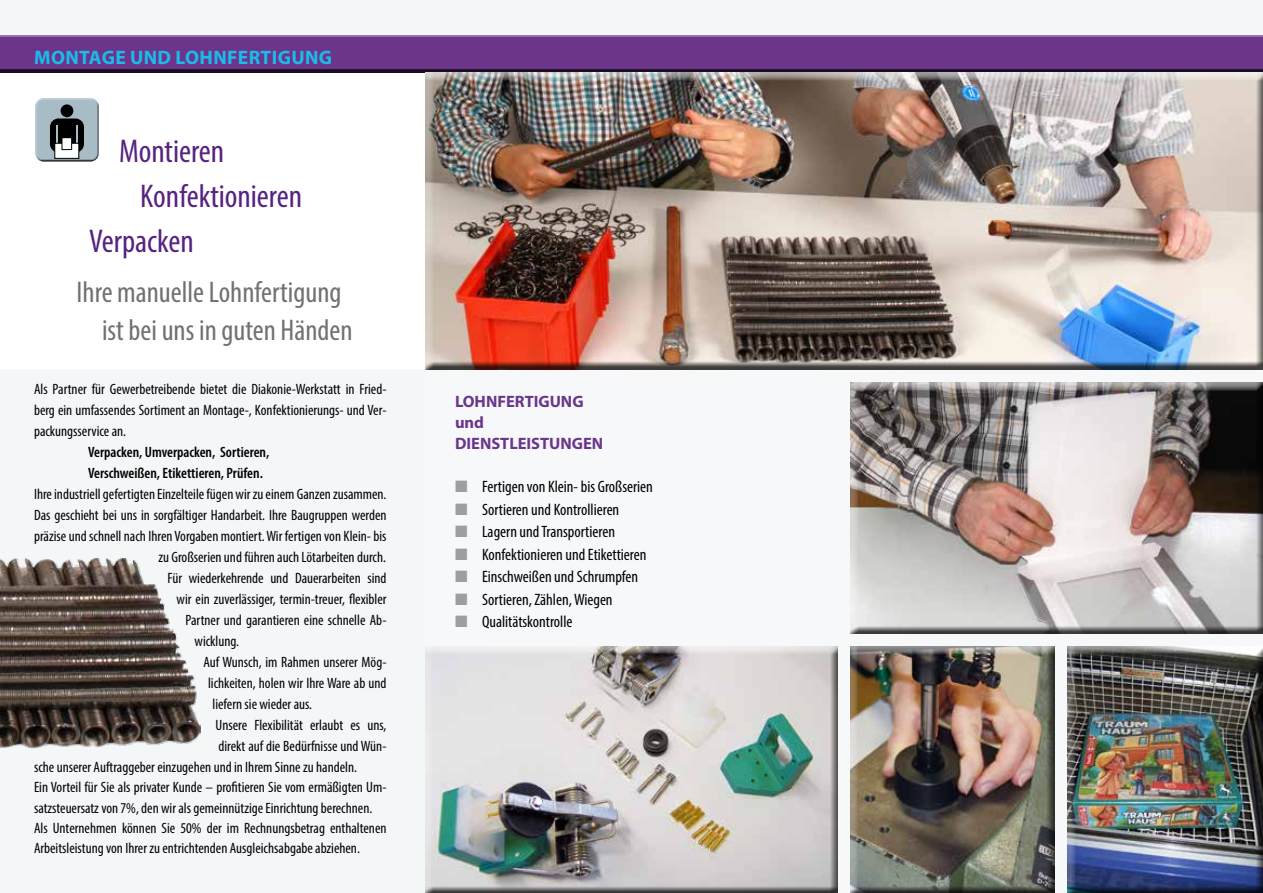
<style>
.page{position:relative;width:1263px;height:893px;background:#fff}
.page>*{position:absolute;margin:0;border:0;box-sizing:border-box;transform-origin:0 0}
.t1{font:condensed 33px "Myriad Pro";color:#572381}
.t2{font:condensed 30px/37.5px "Myriad Pro";color:#707172}
.t3{font:700 19.5px "Myriad Pro";letter-spacing:.02em;color:#1bbbea}
.t4{font:condensed 16.5px "Myriad Pro";color:#000}
.t5{font:700 16.5px/21px "Myriad Pro";color:#6b368a}
.t6{font:condensed 15px/21px "Myriad Pro";color:#000;text-align:justify}
.t7{font:600 condensed 15px/21px "Myriad Pro";color:#000}
.s1{color:#9c9e9f}
</style>
<div class="page">
<div style="left:0;top:34px;width:1263px;height:40px;background:#000;opacity:.75"></div>
<div style="left:0;top:370px;width:1263px;height:523px;background:#f4f7f8"></div>
<div style="left:0;top:0;width:1263px;height:34px;background:#f4f7f8"></div>
<div style="left:425px;top:72px;width:838px;height:298px;background:#000;opacity:.75"></div>
<div style="left:849px;top:646px;width:206px;height:247px;background:#000;opacity:.75"></div>
<div style="left:850px;top:381px;width:413px;height:254px;background:#000;opacity:.75"></div>
<div style="left:1067px;top:646px;width:196px;height:247px;background:#000;opacity:.75"></div>
<div style="left:424px;top:646px;width:414px;height:247px;background:#000;opacity:.75"></div>
<div style="left:35px;top:97px;width:66px;height:61px;background:#fff;opacity:.75"></div>
<div style="left:35px;top:100px;width:66px;height:63px;background:#000;opacity:.75"></div>
<img style="left:0;top:558px;width:201px;height:191px">
<h3 class="t3" style="left:34px;top:45px;width:214px">MONTAGE UND LOHNFERTI</h3>
<h3 class="t3" style="left:278px;top:45px;width:56px">GUNG</h3>
<h1 class="t1" style="left:119px;top:131px;width:107px">Montieren</h1>
<h1 class="t1" style="left:140px;top:176px;width:163px">Konfektionieren</h1>
<h1 class="t1" style="left:89px;top:221px;width:106px">Verpacken</h1>
<h2 class="t2" style="left:102px;top:273px;width:252px;text-indent:-26px">Ihre manuelle Lohnfertigung ist bei uns in guten Händen</h2>
<p class="t6" style="left:34px;top:378px;width:354px">Als Partner für Gewerbetreibende bietet die Diakonie-Werkstatt in Fried&shy;berg ein umfassendes Sortiment an Montage-, Konfektionierungs- und Ver&shy;packungsservice an.</p>
<p class="t7" style="left:88px;top:441px;width:183px">Verpacken, Umverpacken, Sortieren,<br>Verschweißen, Etikettieren, Prüfen.</p>
<p class="t6" style="left:34px;top:483px;width:354px">Ihre industriell gefertigten Einzelteile fügen wir zu einem Ganzen zusammen.</p>
<p class="t6" style="left:34px;top:504px;width:354px">Das geschieht bei uns in sorgfältiger Handarbeit. Ihre Baugruppen werden</p>
<p class="t6" style="left:34px;top:525px;width:354px">präzise und schnell nach Ihren Vorgaben montiert. Wir fertigen von Klein- bis</p>
<p class="t6" style="left:159px;top:546px;width:229px">zu Großserien und führen auch Lötarbeiten durch.</p>
<p class="t6" style="left:168px;top:567px;width:221px">Für wiederkehrende und Dauerarbeiten sind</p>
<p class="t6" style="left:177px;top:588px;width:211px">wir ein zuverlässiger, termin-treuer, flexibler</p>
<p class="t6" style="left:186px;top:609px;width:203px">Partner und garantieren eine schnelle Ab-</p>
<p class="t6" style="left:195px;top:630px;width:46px">wicklung.</p>
<p class="t6" style="left:204px;top:651px;width:185px">Auf Wunsch, im Rahmen unserer Mög-</p>
<p class="t6" style="left:208px;top:672px;width:180px">lichkeiten, holen wir Ihre Ware ab und</p>
<p class="t6" style="left:213px;top:693px;width:101px">liefern sie wieder aus.</p>
<p class="t6" style="left:216px;top:714px;width:172px">Unsere Flexibilität erlaubt es uns,</p>
<p class="t6" style="left:219px;top:735px;width:169px">direkt auf die Bedürfnisse und Wün-</p>
<p class="t6" style="left:34px;top:756px;width:324px">sche unserer Auftraggeber einzugehen und in Ihrem Sinne zu handeln.</p>
<p class="t6" style="left:34px;top:777px;width:354px">Ein Vorteil für Sie als privater Kunde – profitieren Sie vom ermäßigten Um-</p>
<p class="t6" style="left:34px;top:797px;width:340px">satzsteuersatz von 7%, den wir als gemeinnützige Einrichtung berechnen.</p>
<p class="t6" style="left:34px;top:817px;width:354px">Als Unternehmen können Sie 50% der im Rechnungsbetrag enthaltenen</p>
<p class="t6" style="left:34px;top:837px;width:327px">Arbeitsleistung von Ihrer zu entrichtenden Ausgleichsabgabe abziehen.</p>
<p class="t5" style="left:455px;top:390px;width:20px">LOHNF</p>
<p class="t5" style="left:506px;top:390px;width:45px">ERTIGUNG</p>
<p class="t5" style="left:455px;top:411px;width:106px">UND<br>DIENSTLEISTUNG</p>
<p class="t5" style="left:583px;top:432px;width:20px">EN</p>
<p class="t4" style="left:455px;top:477px;width:199px"><span class="s1">■</span> Fertigen von Klein- bis Großserien</p>
<p class="t4" style="left:455px;top:499px;width:166px"><span class="s1">■</span> Sortieren und Kontrollieren</p>
<p class="t4" style="left:455px;top:522px;width:161px"><span class="s1">■</span> Lagern und Transportieren</p>
<p class="t4" style="left:455px;top:544px;width:193px"><span class="s1">■</span> Konfektionieren und Etikettieren</p>
<p class="t4" style="left:455px;top:567px;width:185px"><span class="s1">■</span> Einschweißen und Schrumpfen</p>
<p class="t4" style="left:455px;top:589px;width:159px"><span class="s1">■</span> Sortieren, Zählen, Wiegen</p>
<p class="t4" style="left:455px;top:612px;width:119px"><span class="s1">■</span> Qualitätskontrolle</p>
</div>
